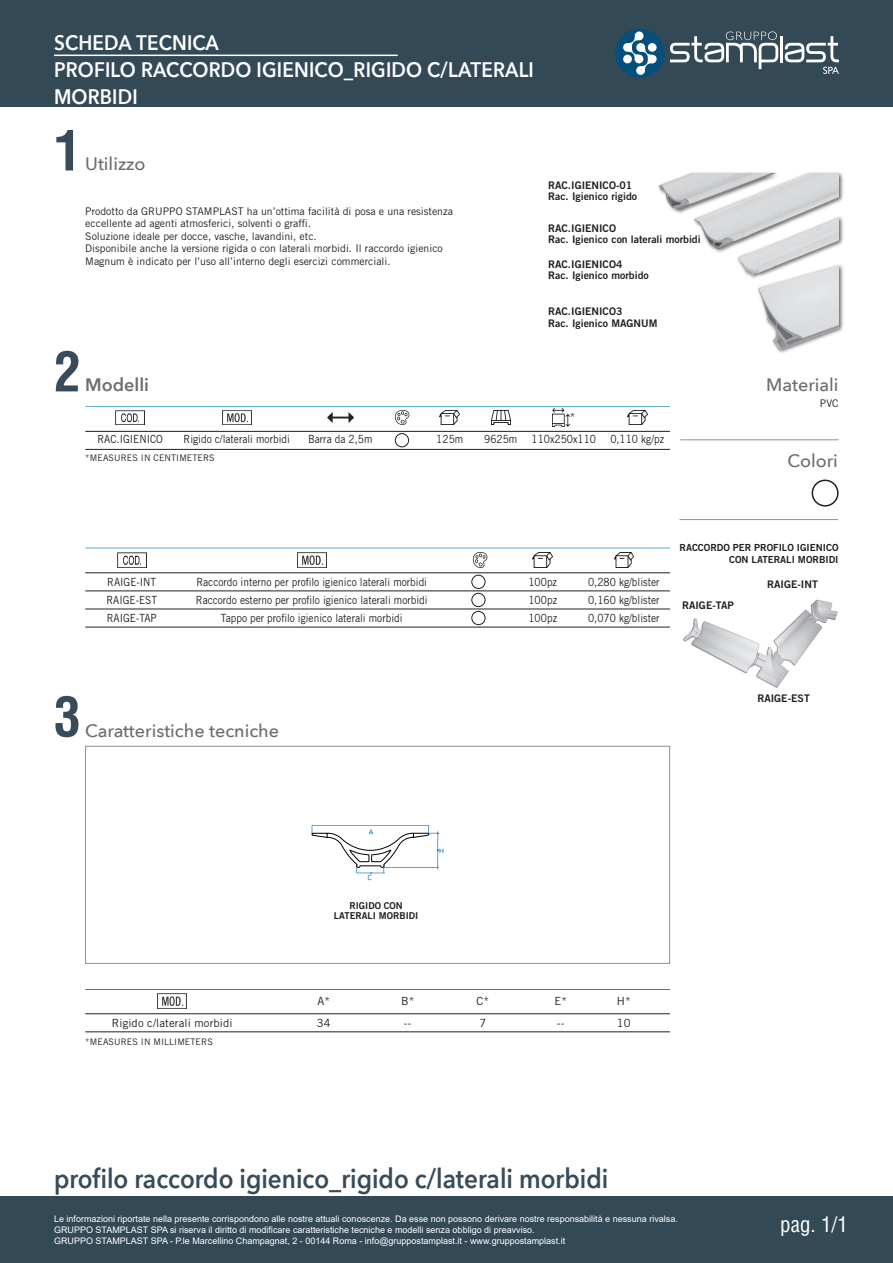
<style>
.page{position:relative;width:893px;height:1263px;background:#fff}
.page>*{position:absolute;margin:0;border:0;box-sizing:border-box;transform-origin:0 0}
.t1{font:700 condensed 54px "Helvetica CE";color:#384b59}
.t2{font:600 27px "Avenir Next";color:#384b59;scale:.9 1}
.t3{font:600 21px "Avenir Next";letter-spacing:.01em;color:#fff;scale:.9 1}
.t4{font:condensed 21px "Helvetica";color:#fff}
.t5{font:500 18px "Avenir Next";color:#6c6d70}
.t6{font:600 18px "Avenir Next";color:#6c6d70}
.Contenuto_Catalogo{font:11.25px "Trade Gothic LT Std";color:#231f20;scale:.9 1}
.Contenuto_Catalogo-2{font:11.25px "Trade Gothic LT Std";color:#231f20}
.t7{font:10.5px/12.6px "Trade Gothic LT Std";color:#231f20}
.t8{font:10.5px "Trade Gothic LT Std Bd 2";color:#231f20}
.t9{font:9.75px "Trade Gothic LT Std Bd 2";color:#231f20}
.t10{font:9.45px "Trade Gothic LT Std Bd 2";color:#231f20}
.t11{font:9px "Arial";color:#fff}
.Contenuto_Catalogo-3{font:9px "Trade Gothic LT Std";letter-spacing:.01em;color:#231f20}
</style>
<div class="page">
<div style="left:0;top:1197px;width:893px;height:66px;background:#334956"></div>
<div style="left:0;top:0;width:893px;height:106px;background:#334956"></div>
<div style="left:615px;top:29px;width:49px;height:49px;background:#054f7d;border-radius:50%"></div>
<hr style="left:780px;top:36px;width:3px;height:26px;background:#fff">
<svg style="left:670px;top:31px;width:108px;height:38px"></svg>
<svg style="left:623px;top:31px;width:34px;height:44px"></svg>
<div style="left:648px;top:43px;width:9px;height:9px;background:#fff;border-radius:50%"></div>
<div style="left:623px;top:55px;width:9px;height:8px;background:#fff;border-radius:50%"></div>
<svg style="left:785px;top:36px;width:54px;height:38px"></svg>
<hr style="left:54px;top:55px;width:344px;height:1px;background:#fff">
<div style="left:85px;top:746px;width:585px;height:218px;border:1px solid #9d8b89"></div>
<hr style="left:679px;top:519px;width:159px;height:1px;background:#9d8b89">
<hr style="left:680px;top:439px;width:159px;height:1px;background:#9d8b89">
<div style="left:656px;top:171px;width:189px;height:183px;background:#231f20;opacity:.75"></div>
<img style="left:656px;top:174px;width:183px;height:180px">
<img style="left:683px;top:599px;width:155px;height:89px">
<div style="left:812px;top:480px;width:27px;height:27px;border:2px solid #231f20;border-radius:50%"></div>
<img style="left:116px;top:410px;width:29px;height:15px">
<img style="left:222px;top:410px;width:29px;height:15px">
<img style="left:327px;top:413px;width:26px;height:9px">
<img style="left:395px;top:410px;width:14px;height:15px">
<img style="left:440px;top:410px;width:20px;height:15px">
<img style="left:491px;top:409px;width:19px;height:17px">
<img style="left:552px;top:409px;width:18px;height:17px">
<img style="left:627px;top:410px;width:20px;height:15px">
<div style="left:395px;top:433px;width:14px;height:14px;border:1px solid #231f20;border-radius:50%"></div>
<hr style="left:85px;top:431px;width:585px;height:1px;background:#231f20">
<hr style="left:85px;top:449px;width:585px;height:1px;background:#231f20">
<hr style="left:85px;top:406px;width:585px;height:1px;background:#5aadcd">
<img style="left:117px;top:553px;width:29px;height:15px">
<img style="left:297px;top:553px;width:29px;height:15px">
<img style="left:473px;top:553px;width:14px;height:15px">
<img style="left:533px;top:553px;width:20px;height:15px">
<img style="left:614px;top:553px;width:20px;height:15px">
<div style="left:471px;top:575px;width:14px;height:14px;border:1px solid #231f20;border-radius:50%"></div>
<div style="left:471px;top:593px;width:14px;height:14px;border:1px solid #231f20;border-radius:50%"></div>
<div style="left:471px;top:611px;width:14px;height:14px;border:1px solid #231f20;border-radius:50%"></div>
<hr style="left:85px;top:572px;width:585px;height:1px;background:#231f20">
<hr style="left:85px;top:627px;width:585px;height:1px;background:#231f20">
<hr style="left:85px;top:591px;width:585px;height:1px;background:#231f20">
<hr style="left:85px;top:609px;width:585px;height:1px;background:#231f20">
<hr style="left:85px;top:548px;width:585px;height:1px;background:#5aadcd">
<svg style="left:312px;top:825px;width:131px;height:55px"></svg>
<img style="left:158px;top:994px;width:29px;height:15px">
<hr style="left:85px;top:1013px;width:585px;height:1px;background:#231f20">
<hr style="left:85px;top:1031px;width:585px;height:1px;background:#231f20">
<hr style="left:85px;top:989px;width:585px;height:1px;background:#2b7bc0">
<p class="t3" style="left:54px;top:24px;width:185px">SCHEDA TECNICA</p>
<p class="t3" style="left:54px;top:51px;width:535px">PROFILO RACCORDO IGIENICO_RIGIDO C/LATERALI</p>
<p class="t3" style="left:54px;top:78px;width:95px">MORBIDI</p>
<p class="t1" style="left:54px;top:117px;width:28px">1</p>
<p class="t5" style="left:85px;top:149px;width:62px">Utilizzo</p>
<p class="t7" style="left:85px;top:204px;width:369px">Prodotto da GRUPPO STAMPLAST ha un’ottima facilità di posa e una resistenza eccellente ad agenti atmosferici, solventi o graffi.</p>
<p class="t7" style="left:85px;top:230px;width:233px">Soluzione ideale per docce, vasche, lavandini, etc.</p>
<p class="t7" style="left:85px;top:242px;width:359px">Disponibile anche la versione rigida o con laterali morbidi. Il raccordo igienico<br>Magnum è indicato per l’uso all’interno degli esercizi commerciali.</p>
<p class="t1" style="left:54px;top:338px;width:28px">2</p>
<p class="t6" style="left:85px;top:370px;width:65px">Modelli</p>
<p class="t8" style="left:548px;top:179px;width:86px">RAC.IGIENICO-01</p>
<p class="t8" style="left:548px;top:190px;width:90px">Rac. Igienico rigido</p>
<p class="t8" style="left:548px;top:222px;width:69px">RAC.IGIENICO</p>
<p class="t8" style="left:548px;top:233px;width:154px">Rac. Igienico con laterali morbidi</p>
<p class="t8" style="left:548px;top:258px;width:76px">RAC.IGIENICO4</p>
<p class="t8" style="left:548px;top:269px;width:102px">Rac. Igienico morbido</p>
<p class="t8" style="left:548px;top:305px;width:76px">RAC.IGIENICO3</p>
<p class="t8" style="left:548px;top:316px;width:111px">Rac. Igienico MAGNUM</p>
<p class="Contenuto_Catalogo-2" style="left:570px;top:410px;width:7px">*</p>
<p class="Contenuto_Catalogo" style="left:98px;top:432px;width:74px">RAC.IGIENICO</p>
<p class="Contenuto_Catalogo" style="left:184px;top:432px;width:120px">Rigido c/laterali morbidi</p>
<p class="Contenuto_Catalogo" style="left:308px;top:432px;width:73px">Barra da 2,5m</p>
<p class="Contenuto_Catalogo" style="left:436px;top:432px;width:31px">125m</p>
<p class="Contenuto_Catalogo" style="left:484px;top:432px;width:38px">9625m</p>
<p class="Contenuto_Catalogo" style="left:531px;top:432px;width:73px">110x250x110</p>
<p class="Contenuto_Catalogo" style="left:610px;top:432px;width:61px">0,110 kg/pz</p>
<p class="Contenuto_Catalogo-3" style="left:85px;top:453px;width:131px">*MEASURES IN CENTIMETERS</p>
<p class="t5" style="left:766px;top:370px;width:74px">Materiali</p>
<p class="t7" style="left:820px;top:397px;width:20px">PVC</p>
<p class="t5" style="left:788px;top:445px;width:52px">Colori</p>
<p class="Contenuto_Catalogo" style="left:107px;top:575px;width:56px">RAIGE-INT</p>
<p class="Contenuto_Catalogo" style="left:196px;top:575px;width:258px">Raccordo interno per profilo igienico laterali morbidi</p>
<p class="Contenuto_Catalogo" style="left:528px;top:575px;width:33px">100pz</p>
<p class="Contenuto_Catalogo" style="left:588px;top:575px;width:81px">0,280 kg/blister</p>
<p class="Contenuto_Catalogo" style="left:106px;top:593px;width:58px">RAIGE-EST</p>
<p class="Contenuto_Catalogo" style="left:196px;top:593px;width:259px">Raccordo esterno per profilo igienico laterali morbidi</p>
<p class="Contenuto_Catalogo" style="left:528px;top:593px;width:33px">100pz</p>
<p class="Contenuto_Catalogo" style="left:588px;top:593px;width:81px">0,160 kg/blister</p>
<p class="Contenuto_Catalogo" style="left:107px;top:611px;width:57px">RAIGE-TAP</p>
<p class="Contenuto_Catalogo" style="left:221px;top:611px;width:203px">Tappo per profilo igienico laterali morbidi</p>
<p class="Contenuto_Catalogo" style="left:528px;top:611px;width:33px">100pz</p>
<p class="Contenuto_Catalogo" style="left:588px;top:611px;width:81px">0,070 kg/blister</p>
<p class="t9" style="left:679px;top:542px;width:160px">RACCORDO PER PROFILO IGIENICO</p>
<p class="t9" style="left:729px;top:553px;width:111px">CON LATERALI MORBIDI</p>
<p class="t8" style="left:767px;top:578px;width:52px">RAIGE-INT</p>
<p class="t8" style="left:682px;top:599px;width:53px">RAIGE-TAP</p>
<p class="t1" style="left:54px;top:683px;width:28px">3</p>
<p class="t5" style="left:85px;top:715px;width:195px">Caratteristiche tecniche</p>
<p class="t8" style="left:757px;top:692px;width:54px">RAIGE-EST</p>
<p class="t10" style="left:349px;top:899px;width:55px">RIGIDO CON</p>
<p class="t10" style="left:334px;top:909px;width:86px">LATERALI MORBIDI</p>
<p class="Contenuto_Catalogo-2" style="left:317px;top:994px;width:14px">A*</p>
<p class="Contenuto_Catalogo-2" style="left:401px;top:994px;width:15px">B*</p>
<p class="Contenuto_Catalogo-2" style="left:476px;top:994px;width:14px">C*</p>
<p class="Contenuto_Catalogo-2" style="left:554px;top:994px;width:14px">E*</p>
<p class="Contenuto_Catalogo-2" style="left:617px;top:994px;width:15px">H*</p>
<p class="Contenuto_Catalogo-2" style="left:112px;top:1016px;width:122px">Rigido c/laterali morbidi</p>
<p class="Contenuto_Catalogo-2" style="left:317px;top:1016px;width:15px">34</p>
<p class="Contenuto_Catalogo-2" style="left:404px;top:1016px;width:9px">--</p>
<p class="Contenuto_Catalogo-2" style="left:479px;top:1016px;width:8px">7</p>
<p class="Contenuto_Catalogo-2" style="left:557px;top:1016px;width:9px">--</p>
<p class="Contenuto_Catalogo-2" style="left:617px;top:1016px;width:15px">10</p>
<p class="Contenuto_Catalogo-3" style="left:85px;top:1036px;width:129px">*MEASURES IN MILLIMETERS</p>
<p class="t2" style="left:54px;top:1155px;width:617px">profilo raccordo igienico_rigido c/laterali morbidi</p>
<p class="t11" style="left:54px;top:1213px;width:625px">Le informazioni riportate nella presente corrispondono alle nostre attuali conoscenze. Da esse non possono derivare nostre responsabilità e nessuna rivalsa.</p>
<p class="t11" style="left:54px;top:1224px;width:482px">GRUPPO STAMPLAST SPA si riserva il diritto di modificare caratteristiche tecniche e modelli senza obbligo di preavviso.</p>
<p class="t11" style="left:54px;top:1235px;width:513px">GRUPPO STAMPLAST SPA - P.le Marcellino Champagnat, 2 - 00144 Roma - info@gruppostamplast.it - www.gruppostamplast.it</p>
<p class="t4" style="left:780px;top:1211px;width:69px">pag. 1/1</p>
</div>
